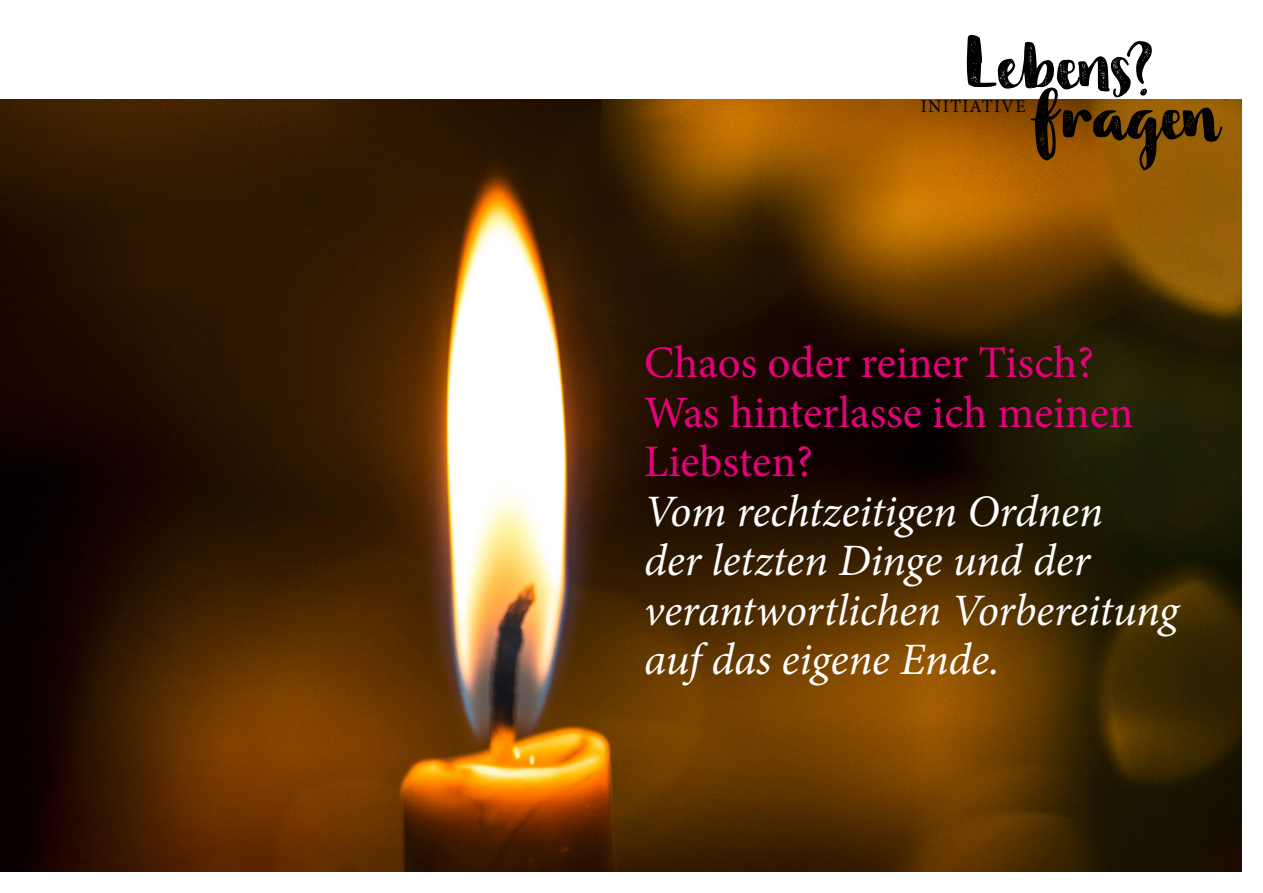
<style>
.page{position:relative;width:1263px;height:893px;background:#fff}
.page>*{position:absolute;margin:0;border:0;box-sizing:border-box;transform-origin:0 0}
.t1{font:60.15px/50.1px "Baltasar";color:#000}
.t2{font:italic 45px/49.5px "Minion Pro";letter-spacing:-.005em;color:#fff}
.t3{font:45px/49.5px "Minion Pro";color:#e5007c}
.t4{font:18px "Minion Pro";letter-spacing:.07em;color:#000}
.s1{font-size:65.1px}
</style>
<div class="page">
<img style="left:0;top:100px;width:1242px;height:772px">
<h1 class="t1" style="left:1033px;top:40px;width:188px;text-indent:-70px">Lebens<span class="s1">? </span>fragen</h1>
<p class="t4" style="left:921px;top:94px;width:106px">INITIATIVE</p>
<p class="t3" style="left:644px;top:338px;width:491px">Chaos oder reiner Tisch?<br>Was hinterlasse ich meinen<br>Liebsten?</p>
<p class="t2" style="left:644px;top:486px;width:536px">Vom rechtzeitigen Ordnen<br>der letzten Dinge und der verantwortlichen Vorbereitung auf das eigene Ende.</p>
</div>
